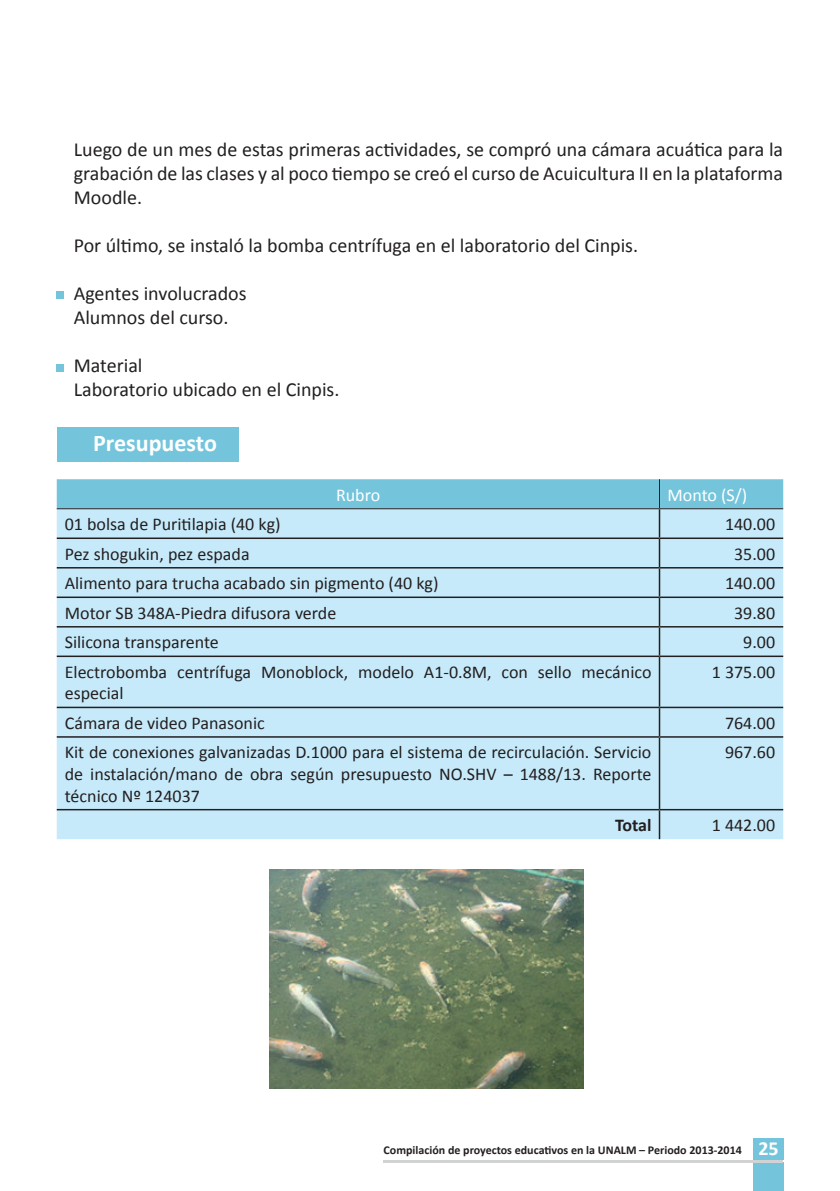
<style>
.page{position:relative;width:840px;height:1191px;background:#fff}
.page>*{position:absolute;margin:0;border:0;box-sizing:border-box;transform-origin:0 0}
.t1{font:700 24px "Calibri";color:#fff}
.t2{font:20px/24px "Calibri";color:#231f20}
.t3{font:18px/21.6px "Calibri";color:#231f20}
.t4{font:18px "Calibri";color:#fff}
.t5{font:700 18px "Calibri";letter-spacing:-.005em;color:#231f20}
.t6{font:700 12px "Calibri";color:#231f20}
.s1{font-size:20px;color:#fff}
</style>
<div class="page">
<div style="left:753px;top:1162px;width:30px;height:29px;background:#74c5dc"></div>
<div style="left:753px;top:1138px;width:30px;height:22px;background:#74c5dc"></div>
<hr style="left:383px;top:1160px;width:399px;height:2px;background:#d1d2d4">
<div style="left:57px;top:427px;width:181px;height:34px;background:#74c5dc"></div>
<div style="left:57px;top:509px;width:725px;height:330px;background:#c6eafa"></div>
<div style="left:57px;top:479px;width:725px;height:29px;background:#74c5dc"></div>
<hr style="left:57px;top:508px;width:602px;height:1px;background:#231f20">
<hr style="left:659px;top:508px;width:123px;height:1px;background:#231f20">
<hr style="left:658px;top:509px;width:2px;height:28px;background:#231f20">
<hr style="left:57px;top:537px;width:602px;height:2px;background:#231f20">
<hr style="left:659px;top:537px;width:123px;height:2px;background:#231f20">
<hr style="left:658px;top:539px;width:2px;height:28px;background:#231f20">
<hr style="left:57px;top:567px;width:602px;height:1px;background:#231f20">
<hr style="left:659px;top:567px;width:123px;height:1px;background:#231f20">
<hr style="left:658px;top:568px;width:2px;height:28px;background:#231f20">
<hr style="left:57px;top:596px;width:602px;height:2px;background:#231f20">
<hr style="left:659px;top:596px;width:123px;height:2px;background:#231f20">
<hr style="left:658px;top:598px;width:2px;height:28px;background:#231f20">
<hr style="left:57px;top:626px;width:602px;height:1px;background:#231f20">
<hr style="left:659px;top:626px;width:123px;height:1px;background:#231f20">
<hr style="left:658px;top:627px;width:2px;height:28px;background:#231f20">
<hr style="left:57px;top:655px;width:602px;height:2px;background:#231f20">
<hr style="left:659px;top:655px;width:123px;height:2px;background:#231f20">
<hr style="left:658px;top:657px;width:2px;height:49px;background:#231f20">
<hr style="left:57px;top:706px;width:602px;height:2px;background:#231f20">
<hr style="left:659px;top:706px;width:123px;height:2px;background:#231f20">
<hr style="left:658px;top:708px;width:2px;height:28px;background:#231f20">
<hr style="left:57px;top:736px;width:602px;height:1px;background:#231f20">
<hr style="left:659px;top:736px;width:123px;height:1px;background:#231f20">
<hr style="left:658px;top:737px;width:2px;height:72px;background:#231f20">
<hr style="left:57px;top:809px;width:602px;height:1px;background:#231f20">
<hr style="left:659px;top:809px;width:123px;height:1px;background:#231f20">
<hr style="left:658px;top:810px;width:2px;height:29px;background:#231f20">
<img style="left:269px;top:869px;width:314px;height:219px">
<div style="left:57px;top:291px;width:7px;height:7px;background:#74c5dc"></div>
<div style="left:57px;top:364px;width:7px;height:7px;background:#74c5dc"></div>
<p class="t2" style="left:74px;top:138px;width:710px;text-align:justify">Luego de un mes de estas primeras actividades, se compró una cámara acuática para la grabación de las clases y al poco tiempo se creó el curso de Acuicultura II en la plataforma Moodle.</p>
<p class="t2" style="left:74px;top:234px;width:565px">Por último, se instaló la bomba centrífuga en el laboratorio del Cinpis.</p>
<p class="t2" style="left:74px;top:282px;width:174px">Agentes involucrados<br>Alumnos del curso.</p>
<p class="t2" style="left:74px;top:354px;width:267px">Material<br>Laboratorio ubicado en el Cinpis.</p>
<h1 class="t1" style="left:93px;top:427px;width:125px">Presupuesto</h1>
<p class="t4" style="left:336px;top:483px;width:46px">Rubro</p>
<p class="t4" style="left:667px;top:483px;width:81px">Monto (S/)</p>
<p class="t3" style="left:65px;top:513px;width:217px">01 bolsa de Puritilapia (40 kg)</p>
<p class="t3" style="left:724px;top:513px;width:52px">140.00</p>
<p class="t3" style="left:65px;top:543px;width:186px">Pez shogukin, pez espada</p>
<p class="t3" style="left:733px;top:543px;width:43px">35.00</p>
<p class="t3" style="left:65px;top:572px;width:375px">Alimento para trucha acabado sin pigmento (40 kg)</p>
<p class="t3" style="left:724px;top:572px;width:52px">140.00</p>
<p class="t3" style="left:65px;top:602px;width:273px">Motor SB 348A-Piedra difusora verde</p>
<p class="t3" style="left:733px;top:602px;width:43px">39.80</p>
<p class="t3" style="left:65px;top:631px;width:155px">Silicona transparente</p>
<p class="t3" style="left:742px;top:631px;width:33px">9.00</p>
<p class="t3" style="left:65px;top:661px;width:588px">Electrobomba centrífuga Monoblock, modelo A1-0.8M, con sello mecánico especial</p>
<p class="t3" style="left:711px;top:661px;width:65px">1 375.00</p>
<p class="t3" style="left:65px;top:712px;width:201px">Cámara de video Panasonic</p>
<p class="t3" style="left:724px;top:712px;width:52px">764.00</p>
<p class="t3" style="left:65px;top:741px;width:588px;text-align:justify">Kit de conexiones galvanizadas D.1000 para el sistema de recirculación. Servicio de instalación/mano de obra según presupuesto NO.SHV – 1488/13. Reporte técnico Nº 124037</p>
<p class="t3" style="left:724px;top:741px;width:52px">967.60</p>
<p class="t5" style="left:614px;top:813px;width:38px">Total</p>
<p class="t3" style="left:711px;top:814px;width:65px">1 442.00</p>
<p class="t6" style="left:383px;top:1142px;width:396px">Compilación de proyectos educativos en la UNALM – Periodo 2013-2014 <span class="s1">25</span></p>
</div>
